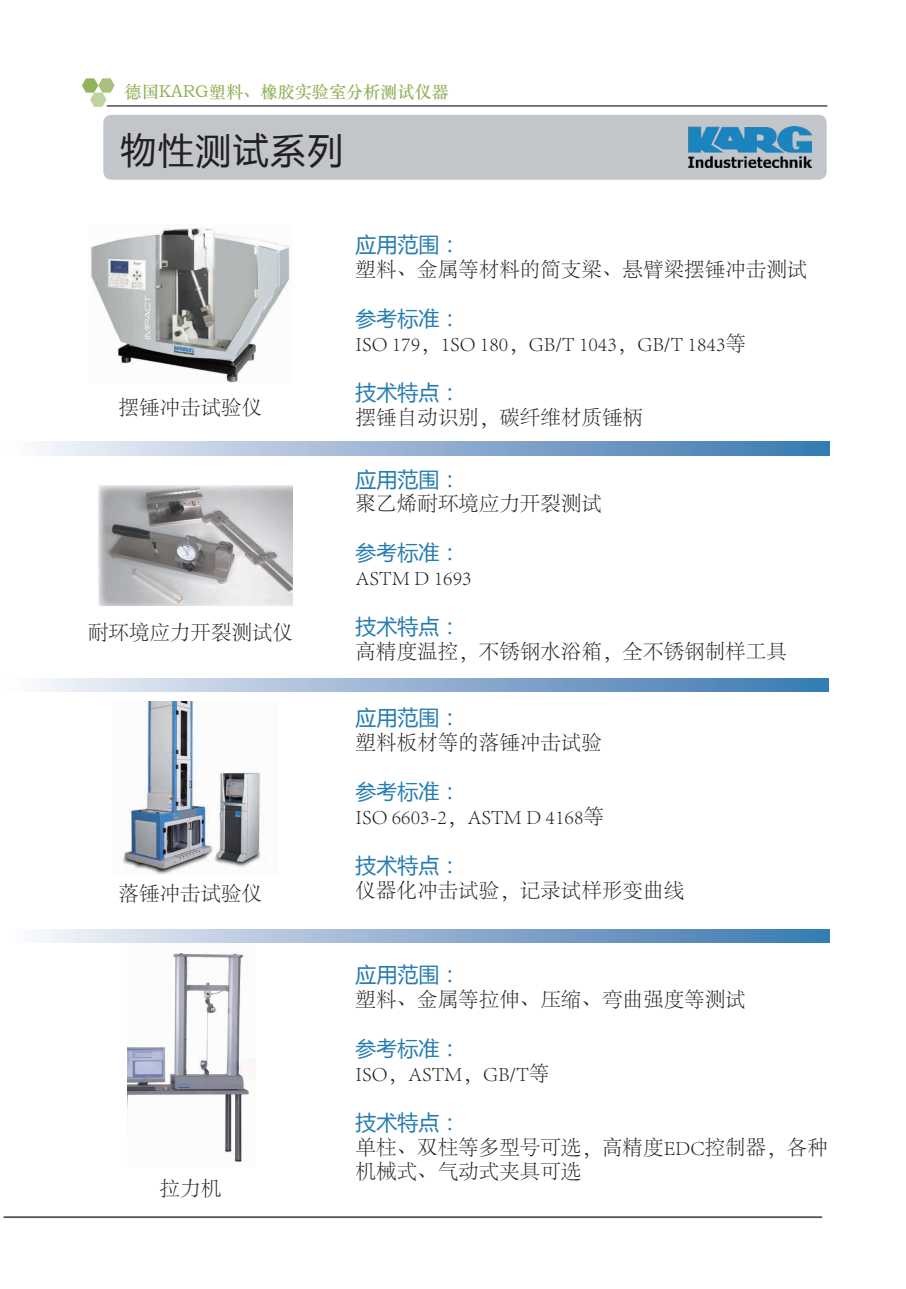
<style>
.page{position:relative;width:906px;height:1289px;background:#fff}
.page>*{position:absolute;margin:0;border:0;box-sizing:border-box;transform-origin:0 0}
.t1{font:35.55px "Microsoft Ya Hei";letter-spacing:.05em;color:#231f20}
.t2{font:21px "Microsoft Ya Hei";color:#267cb1}
.t3{font:300 20.55px/24.6px "Adobe Song Std";color:#231f20}
.t4{font:17.1px "ST Zhongsong";color:#92b35c}
</style>
<div class="page">
<svg style="left:38px;top:442px;width:792px;height:13px;background:#93b1d2"></svg>
<img style="left:128px;top:942px;width:127px;height:220px">
<img style="left:91px;top:228px;width:199px;height:155px">
<img style="left:99px;top:485px;width:193px;height:120px">
<svg style="left:40px;top:678px;width:789px;height:13px;background:#93b1d2"></svg>
<svg style="left:40px;top:929px;width:790px;height:13px;background:#93b2d2"></svg>
<img style="left:122px;top:701px;width:144px;height:173px">
<div style="left:103px;top:115px;width:723px;height:65px;background:#c2c6ca;border-radius:8px"></div>
<svg style="left:82px;top:78px;width:746px;height:29px"></svg>
<img style="left:688px;top:127px;width:123px;height:41px">
<div style="left:4px;top:1216px;width:818px;height:1px;border:1px solid #57585a"></div>
<p class="t4" style="left:125px;top:80px;width:326px">德国KARG塑料、橡胶实验室分析测试仪器</p>
<p class="t1" style="left:121px;top:126px;width:224px">物性测试系列</p>
<p class="t3" style="left:119px;top:396px;width:145px">摆锤冲击试验仪</p>
<p class="t3" style="left:88px;top:620px;width:207px">耐环境应力开裂测试仪</p>
<p class="t3" style="left:119px;top:881px;width:145px">落锤冲击试验仪</p>
<p class="t3" style="left:160px;top:1176px;width:63px">拉力机</p>
<p class="t2" style="left:355px;top:230px;width:106px">应用范围：</p>
<p class="t3" style="left:355px;top:258px;width:453px">塑料、金属等材料的简支梁、悬臂梁摆锤冲击测试</p>
<p class="t2" style="left:355px;top:304px;width:106px">参考标准：</p>
<p class="t3" style="left:355px;top:332px;width:392px">ISO 179，1SO 180，GB/T 1043，GB/T 1843等</p>
<p class="t2" style="left:355px;top:378px;width:106px">技术特点：</p>
<p class="t3" style="left:355px;top:406px;width:289px">摆锤自动识别，碳纤维材质锤柄</p>
<p class="t2" style="left:355px;top:465px;width:106px">应用范围：</p>
<p class="t3" style="left:355px;top:492px;width:248px">聚乙烯耐环境应力开裂测试</p>
<p class="t2" style="left:355px;top:538px;width:106px">参考标准：</p>
<p class="t3" style="left:355px;top:566px;width:118px">ASTM D 1693</p>
<p class="t2" style="left:355px;top:612px;width:106px">技术特点：</p>
<p class="t3" style="left:355px;top:640px;width:433px">高精度温控，不锈钢水浴箱，全不锈钢制样工具</p>
<p class="t2" style="left:355px;top:703px;width:106px">应用范围：</p>
<p class="t3" style="left:355px;top:731px;width:248px">塑料板材等的落锤冲击试验</p>
<p class="t2" style="left:355px;top:777px;width:106px">参考标准：</p>
<p class="t3" style="left:355px;top:805px;width:250px">ISO 6603-2，ASTM D 4168等</p>
<p class="t2" style="left:355px;top:851px;width:106px">技术特点：</p>
<p class="t3" style="left:355px;top:879px;width:330px">仪器化冲击试验，记录试样形变曲线</p>
<p class="t2" style="left:355px;top:960px;width:106px">应用范围：</p>
<p class="t3" style="left:355px;top:987px;width:392px">塑料、金属等拉伸、压缩、弯曲强度等测试</p>
<p class="t2" style="left:355px;top:1034px;width:106px">参考标准：</p>
<p class="t3" style="left:355px;top:1061px;width:195px">ISO，ASTM，GB/T等</p>
<p class="t2" style="left:355px;top:1108px;width:106px">技术特点：</p>
<p class="t3" style="left:355px;top:1135px;width:474px">单柱、双柱等多型号可选，高精度EDC控制器，各种机械式、气动式夹具可选</p>
</div>
